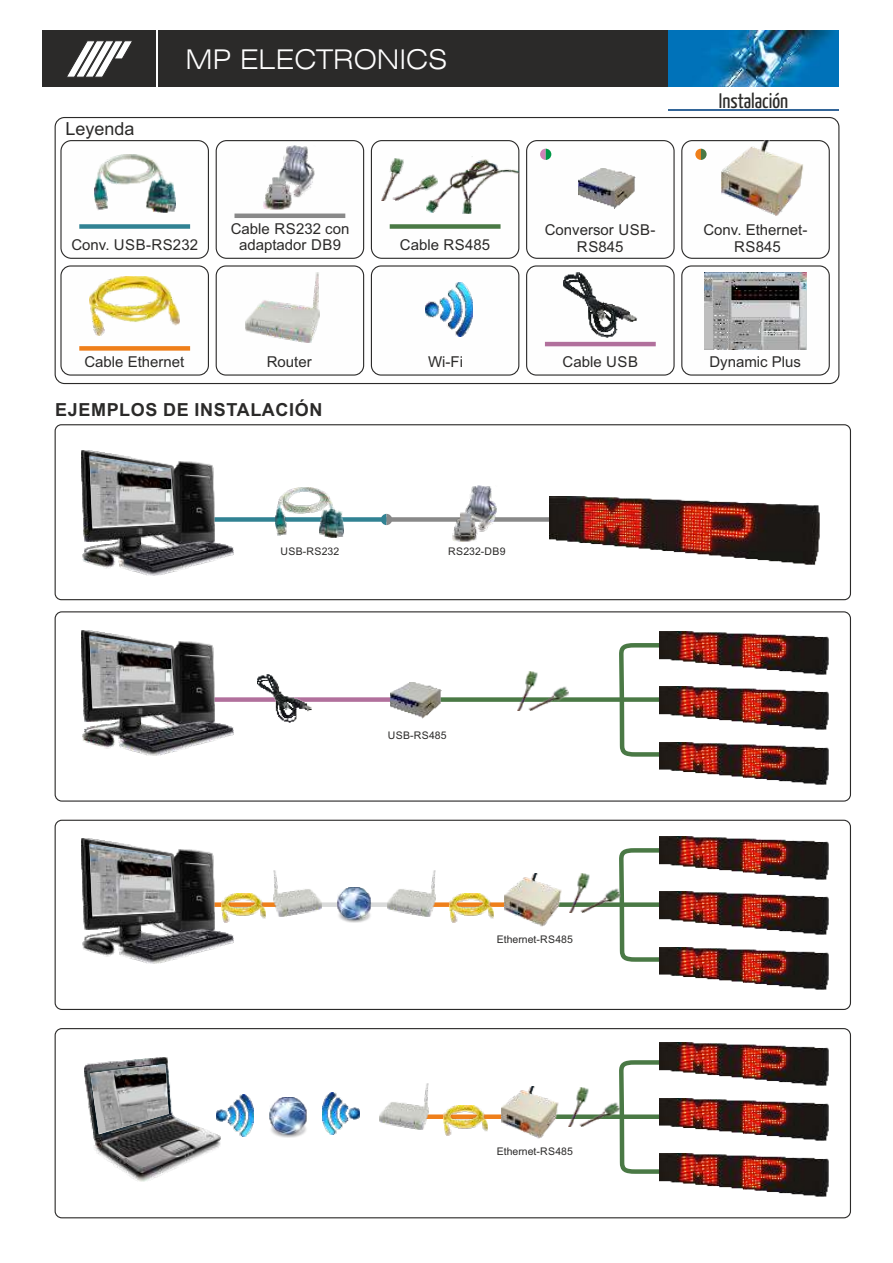
<style>
.page{position:relative;width:893px;height:1263px;background:#fff}
.page>*{position:absolute;margin:0;border:0;box-sizing:border-box;transform-origin:0 0}
.t1{font:300 expanded 27.15px "Swiss 721 BT";color:#fefefe}
.t2{font:21px "Yanone Kaffeesatz";color:#2b2a29}
.t3{font:700 18px "Arial";letter-spacing:.035em;color:#2b2a29}
.t4{font:18px "Arial";color:#2b2a29}
.t5{font:15px/16.8px "Arial";color:#2b2a29;text-align:center}
.t6{font:10.5px "Arial";color:#2b2a29}
.t7{font:10.5px "Arial";letter-spacing:.025em;color:#2b2a29}
.t8{font:10.5px "Arial";letter-spacing:.02em;color:#2b2a29}
</style>
<div class="page">
<img style="left:668px;top:31px;width:171px;height:56px">
<div style="left:43px;top:31px;width:625px;height:56px;background:#2b2a29"></div>
<svg style="left:67px;top:40px;width:65px;height:37px"></svg>
<hr style="left:156px;top:31px;width:2px;height:56px;background:#fefefe">
<div style="left:387px;top:517px;width:195px;height:5px;background:#898989"></div>
<div style="left:55px;top:424px;width:796px;height:176px;border:1px solid #2b2a29;border-radius:6px"></div>
<div style="left:55px;top:611px;width:796px;height:191px;border:1px solid #2b2a29;border-radius:7px"></div>
<div style="left:55px;top:820px;width:796px;height:190px;border:1px solid #2b2a29;border-radius:7px"></div>
<div style="left:55px;top:1028px;width:796px;height:190px;border:1px solid #2b2a29;border-radius:7px"></div>
<div style="left:60px;top:140px;width:149px;height:119px;background:#fefefe;border:1px solid #2b2a29;border-radius:10px"></div>
<div style="left:216px;top:140px;width:148px;height:119px;background:#fefefe;border:1px solid #2b2a29;border-radius:10px"></div>
<div style="left:371px;top:140px;width:148px;height:119px;background:#fefefe;border:1px solid #2b2a29;border-radius:10px"></div>
<div style="left:526px;top:140px;width:149px;height:119px;background:#fefefe;border:1px solid #2b2a29;border-radius:10px"></div>
<div style="left:681px;top:140px;width:149px;height:119px;background:#fefefe;border:1px solid #2b2a29;border-radius:10px"></div>
<div style="left:60px;top:265px;width:149px;height:111px;background:#fefefe;border:1px solid #2b2a29;border-radius:10px"></div>
<div style="left:216px;top:265px;width:148px;height:111px;background:#fefefe;border:1px solid #2b2a29;border-radius:10px"></div>
<div style="left:371px;top:265px;width:148px;height:111px;background:#fefefe;border:1px solid #2b2a29;border-radius:10px"></div>
<div style="left:526px;top:265px;width:149px;height:111px;background:#fefefe;border:1px solid #2b2a29;border-radius:10px"></div>
<div style="left:681px;top:265px;width:149px;height:111px;background:#fefefe;border:1px solid #2b2a29;border-radius:10px"></div>
<svg style="left:619px;top:848px;width:64px;height:114px"></svg>
<div style="left:537px;top:902px;width:133px;height:5px;background:#4a7945"></div>
<div style="left:201px;top:902px;width:91px;height:5px;background:#ef7f1a"></div>
<img style="left:659px;top:947px;width:170px;height:43px">
<img style="left:659px;top:892px;width:170px;height:43px">
<img style="left:659px;top:837px;width:170px;height:43px">
<svg style="left:619px;top:643px;width:64px;height:114px"></svg>
<div style="left:412px;top:697px;width:258px;height:5px;background:#4a7945"></div>
<div style="left:423px;top:1114px;width:121px;height:5px;background:#ef7f1a"></div>
<div style="left:400px;top:902px;width:133px;height:5px;background:#ef7f1a"></div>
<img style="left:659px;top:742px;width:170px;height:43px">
<img style="left:659px;top:687px;width:170px;height:43px">
<img style="left:659px;top:632px;width:170px;height:43px">
<div style="left:191px;top:517px;width:196px;height:5px;background:#318293"></div>
<img style="left:550px;top:496px;width:270px;height:69px">
<div style="left:284px;top:902px;width:123px;height:5px;background:#d9dada"></div>
<img style="left:337px;top:887px;width:34px;height:35px">
<div style="left:196px;top:697px;width:210px;height:5px;background:#b1709c"></div>
<img style="left:82px;top:630px;width:152px;height:125px">
<img style="left:82px;top:838px;width:152px;height:125px">
<img style="left:390px;top:682px;width:51px;height:37px">
<img style="left:273px;top:871px;width:49px;height:45px">
<img style="left:387px;top:871px;width:49px;height:45px">
<img style="left:380px;top:1083px;width:48px;height:46px">
<svg style="left:619px;top:1060px;width:40px;height:114px"></svg>
<div style="left:528px;top:1114px;width:142px;height:5px;background:#4a7945"></div>
<img style="left:579px;top:168px;width:56px;height:41px">
<img style="left:505px;top:874px;width:60px;height:52px">
<img style="left:501px;top:1086px;width:60px;height:53px">
<img style="left:221px;top:1094px;width:33px;height:42px">
<img style="left:322px;top:1092px;width:37px;height:42px">
<img style="left:84px;top:1057px;width:137px;height:124px">
<img style="left:659px;top:1153px;width:170px;height:44px">
<img style="left:659px;top:1098px;width:170px;height:43px">
<img style="left:659px;top:1043px;width:170px;height:43px">
<img style="left:269px;top:1097px;width:38px;height:40px">
<div style="left:79px;top:224px;width:111px;height:5px;background:#318293"></div>
<hr style="left:234px;top:214px;width:111px;height:4px;background:#898989">
<div style="left:390px;top:224px;width:111px;height:5px;background:#4a7945"></div>
<hr style="left:545px;top:342px;width:111px;height:4px;background:#b1709c">
<img style="left:425px;top:282px;width:48px;height:54px">
<img style="left:245px;top:273px;width:74px;height:69px">
<img style="left:382px;top:158px;width:44px;height:42px">
<img style="left:426px;top:157px;width:93px;height:57px">
<img style="left:722px;top:141px;width:86px;height:75px">
<img style="left:517px;top:671px;width:52px;height:39px">
<img style="left:275px;top:487px;width:69px;height:50px">
<img style="left:94px;top:154px;width:81px;height:58px">
<img style="left:82px;top:450px;width:152px;height:125px">
<img style="left:90px;top:456px;width:84px;height:71px">
<img style="left:221px;top:893px;width:44px;height:29px">
<img style="left:705px;top:272px;width:101px;height:78px">
<img style="left:90px;top:636px;width:84px;height:71px">
<img style="left:90px;top:844px;width:84px;height:72px">
<img style="left:90px;top:1064px;width:79px;height:70px">
<img style="left:563px;top:272px;width:74px;height:66px">
<img style="left:258px;top:674px;width:54px;height:48px">
<img style="left:449px;top:893px;width:45px;height:29px">
<img style="left:443px;top:1106px;width:45px;height:29px">
<img style="left:569px;top:874px;width:52px;height:39px">
<img style="left:568px;top:1088px;width:51px;height:39px">
<div style="left:79px;top:346px;width:111px;height:5px;background:#ef7f1a"></div>
<img style="left:89px;top:276px;width:91px;height:60px">
<img style="left:264px;top:145px;width:51px;height:65px">
<img style="left:453px;top:486px;width:45px;height:56px">
<svg style="left:381px;top:514px;width:11px;height:11px"></svg>
<svg style="left:540px;top:149px;width:11px;height:11px"></svg>
<svg style="left:695px;top:149px;width:12px;height:11px"></svg>
<hr style="left:668px;top:109px;width:171px;height:2px;background:#369">
<p class="t4" style="left:66px;top:122px;width:71px">Leyenda</p>
<h1 class="t1" style="left:186px;top:48px;width:263px">MP ELECTRONICS</h1>
<p class="t5" style="left:71px;top:238px;width:128px">Conv. USB-RS232</p>
<p class="t5" style="left:231px;top:221px;width:120px">Cable RS232 con adaptador DB9</p>
<p class="t5" style="left:400px;top:238px;width:92px">Cable RS485</p>
<p class="t5" style="left:84px;top:355px;width:102px">Cable Ethernet</p>
<p class="t5" style="left:267px;top:355px;width:47px">Router</p>
<p class="t5" style="left:428px;top:355px;width:36px">Wi-Fi</p>
<p class="t3" style="left:55px;top:403px;width:269px">EJEMPLOS DE INSTALACIÓN</p>
<p class="t5" style="left:545px;top:222px;width:112px">Conversor USB-<br>RS845</p>
<h2 class="t2" style="left:719px;top:93px;width:71px">Instalación</h2>
<p class="t5" style="left:703px;top:222px;width:105px">Conv. Ethernet-<br>RS845</p>
<p class="t5" style="left:563px;top:355px;width:77px">Cable USB</p>
<p class="t5" style="left:709px;top:355px;width:93px">Dynamic Plus</p>
<p class="t7" style="left:280px;top:547px;width:60px">USB-RS232</p>
<p class="t8" style="left:448px;top:547px;width:59px">RS232-DB9</p>
<p class="t7" style="left:388px;top:731px;width:60px">USB-RS485</p>
<p class="t6" style="left:497px;top:935px;width:78px">Ethernet-RS485</p>
<p class="t6" style="left:497px;top:1148px;width:78px">Ethernet-RS485</p>
</div>
